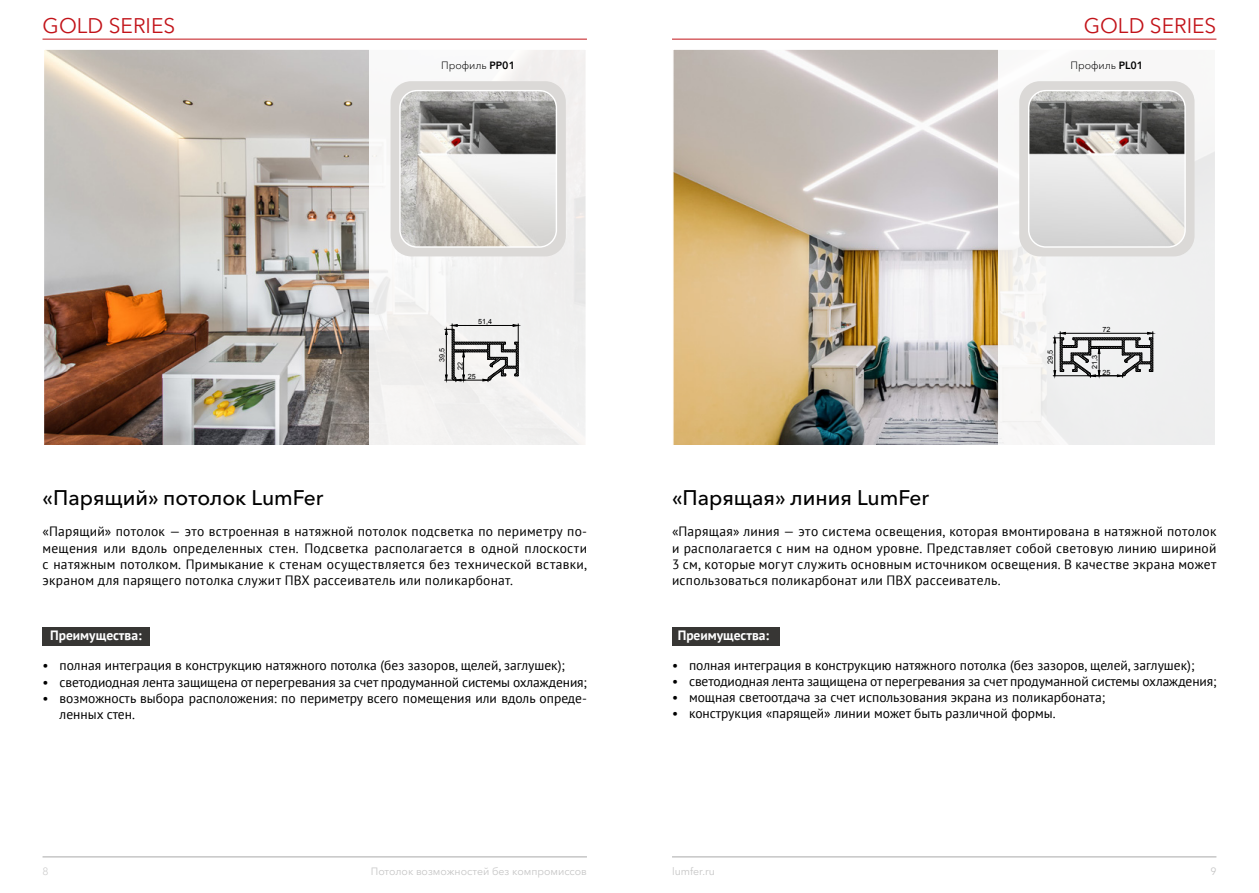
<style>
.page{position:relative;width:1259px;height:893px;background:#fff}
.page>*{position:absolute;margin:0;border:0;box-sizing:border-box;transform-origin:0 0}
.t1{font:500 21px "Avenir Next Cyr";color:#000}
.t2{font:21px "Avenir Next Cyr";color:#c21319}
.t3{font:13.5px/16.2px "PT Sans";color:#000;text-align:justify}
.t4{font:700 13.5px "PT Sans";color:#fff}
.t5{font:10.5px "Avenir Next Cyr";color:#c6c6c6}
.t6{font:300 10.5px "Avenir Next Cyr";color:#000}
.t7{font:300 10.5px "Avenir Next Cyr";color:#c6c6c6}
.t8{font:7.2px "Arial";color:#000}
.s1{font-weight:600}
</style>
<div class="page">
<hr style="left:43px;top:856px;width:544px;height:2px;background:#c6c6c6">
<hr style="left:672px;top:856px;width:544px;height:2px;background:#c6c6c6">
<hr style="left:43px;top:39px;width:544px;height:1px;background:#c21319">
<hr style="left:672px;top:39px;width:544px;height:1px;background:#c21319">
<div style="left:43px;top:628px;width:107px;height:18px;background:#373634"></div>
<img style="left:46px;top:51px;width:323px;height:392px">
<div style="left:369px;top:48px;width:260px;height:403px;background:#f5f4f3"></div>
<svg style="left:444px;top:323px;width:77px;height:60px"></svg>
<div style="left:390px;top:81px;width:176px;height:175px;background:#dbd9d7;border-radius:21px"></div>
<img style="left:401px;top:92px;width:154px;height:154px">
<div style="left:399px;top:90px;width:158px;height:158px;border:1px solid #fff;border-radius:17px"></div>
<div style="left:672px;top:627px;width:107px;height:19px;background:#373634"></div>
<img style="left:675px;top:51px;width:323px;height:392px">
<div style="left:998px;top:48px;width:261px;height:403px;background:#f8f7f6"></div>
<svg style="left:1042px;top:326px;width:114px;height:59px"></svg>
<div style="left:1019px;top:81px;width:175px;height:175px;background:#dbd9d7;border-radius:21px"></div>
<img style="left:1030px;top:91px;width:155px;height:155px">
<div style="left:1028px;top:90px;width:157px;height:158px;border:1px solid #fff;border-radius:17px"></div>
<h1 class="t2" style="left:43px;top:13px;width:134px">GOLD SERIES</h1>
<h1 class="t2" style="left:1083px;top:13px;width:134px">GOLD SERIES</h1>
<p class="t6" style="left:441px;top:59px;width:75px">Профиль <span class="s1">PP01</span></p>
<p class="t6" style="left:1070px;top:59px;width:74px">Профиль <span class="s1">PL01</span></p>
<p class="t8" style="left:478px;top:316px;width:15px">51,4</p>
<p class="t8" style="left:1102px;top:325px;width:9px">72</p>
<p class="t8" style="left:437px;top:362px;width:15px;rotate:-90deg">39,5</p>
<p class="t8" style="left:455px;top:370px;width:9px;rotate:-90deg">22</p>
<p class="t8" style="left:468px;top:372px;width:9px">25</p>
<p class="t8" style="left:1045px;top:364px;width:15px;rotate:-90deg">29,5</p>
<p class="t8" style="left:1090px;top:369px;width:15px;rotate:-90deg">21,3</p>
<p class="t8" style="left:1102px;top:368px;width:9px">25</p>
<h1 class="t1" style="left:43px;top:485px;width:282px">«Парящий» потолок LumFer</h1>
<p class="t3" style="left:43px;top:523px;width:546px">«Парящий» потолок — это встроенная в натяжной потолок подсветка по периметру по&shy;мещения или вдоль определенных стен. Подсветка располагается в одной плоскости с натяжным потолком. Примыкание к стенам осуществляется без технической вставки, экраном для парящего потолка служит ПВХ рассеиватель или поликарбонат.</p>
<h1 class="t1" style="left:672px;top:485px;width:258px">«Парящая» линия LumFer</h1>
<p class="t3" style="left:672px;top:523px;width:546px">«Парящая» линия — это система освещения, которая вмонтирована в натяжной потолок и располагается с ним на одном уровне. Представляет собой световую линию шириной 3 см, которые могут служить основным источником освещения. В качестве экрана может использоваться поликарбонат или ПВХ рассеиватель.</p>
<p class="t4" style="left:50px;top:627px;width:93px">Преимущества:</p>
<p class="t4" style="left:677px;top:627px;width:93px">Преимущества:</p>
<p class="t3" style="left:43px;top:657px;width:524px">• полная интеграция в конструкцию натяжного потолка (без зазоров, щелей, заглушек);</p>
<p class="t3" style="left:43px;top:673px;width:546px">• светодиодная лента защищена от перегревания за счет продуманной системы охлаждения;</p>
<p class="t3" style="left:60px;top:690px;width:529px;text-indent:-17px">• возможность выбора расположения: по периметру всего помещения или вдоль опреде&shy;ленных стен.</p>
<p class="t3" style="left:672px;top:657px;width:524px">• полная интеграция в конструкцию натяжного потолка (без зазоров, щелей, заглушек);</p>
<p class="t3" style="left:672px;top:673px;width:546px">• светодиодная лента защищена от перегревания за счет продуманной системы охлаждения;</p>
<p class="t3" style="left:672px;top:689px;width:435px">• мощная светоотдача за счет использования экрана из поликарбоната;</p>
<p class="t3" style="left:672px;top:705px;width:385px">• конструкция «парящей» линии может быть различной формы.</p>
<p class="t7" style="left:43px;top:865px;width:8px">8</p>
<p class="t5" style="left:371px;top:865px;width:218px">Потолок возможностей без компромиссов</p>
<p class="t5" style="left:672px;top:865px;width:45px">lumfer.ru</p>
<p class="t5" style="left:1210px;top:865px;width:8px">9</p>
</div>
